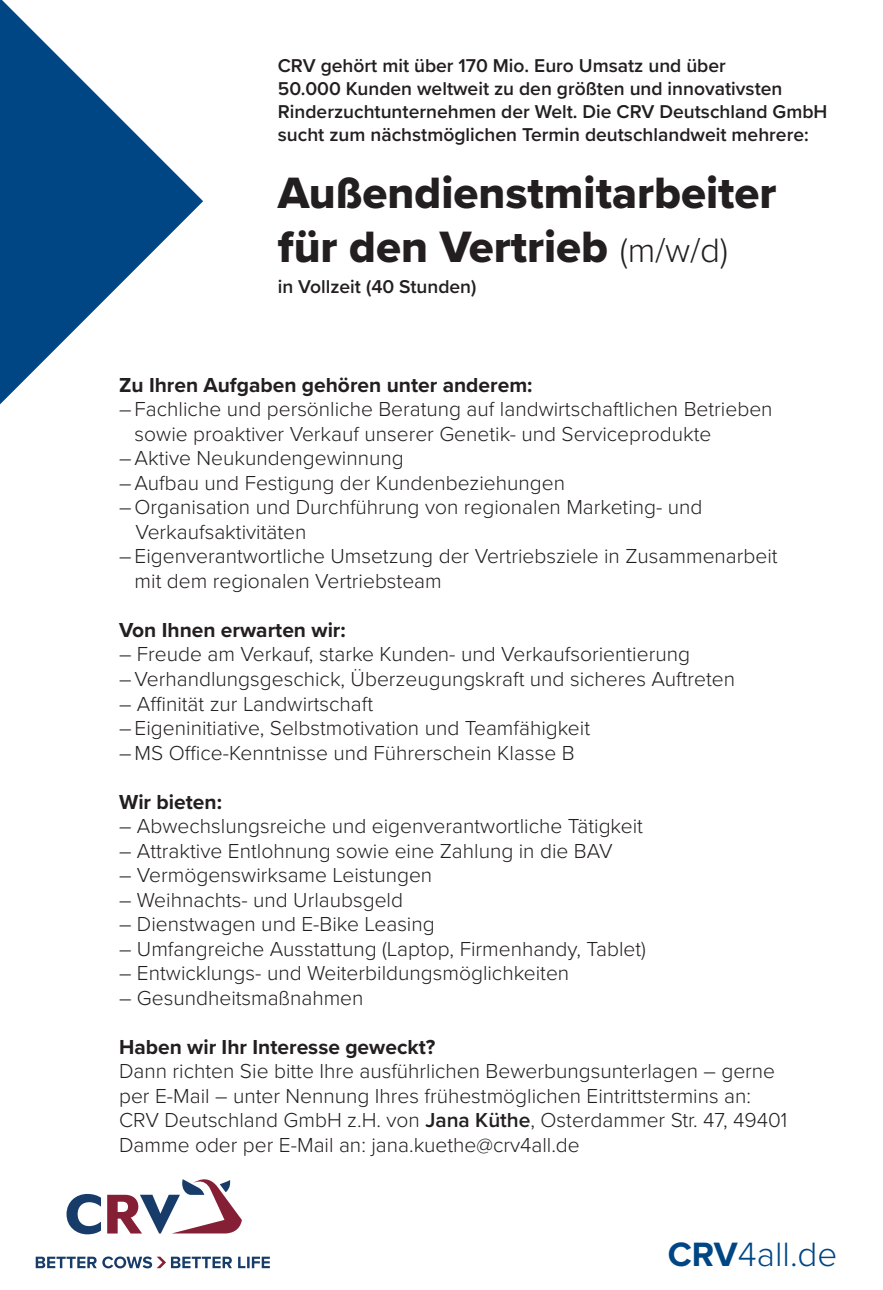
<style>
.page{position:relative;width:883px;height:1290px;background:#fff}
.page>*{position:absolute;margin:0;border:0;box-sizing:border-box;transform-origin:0 0}
.t1{font:45.5px/54.6px "Proxima Nova Extrabld";color:#231f20}
.t2{font:300 35px "Proxima Nova";color:#004684}
.t3{font:300 21px/24.5px "Proxima Nova";color:#231f20}
.t4{font:700 21px "Proxima Nova";color:#231f20}
.t5{font:600 19.25px/23.1px "Proxima Nova";color:#231f20}
.s1{font-family:"Proxima Nova";font-weight:300;font-size:35px}
.s2{font-weight:600}
.s3{font-weight:700}
</style>
<div class="page">
<svg style="left:0;top:0;width:203px;height:404px;fill:#004684"></svg>
<svg style="left:67px;top:1194px;width:34px;height:40px"></svg>
<svg style="left:107px;top:1179px;width:135px;height:54px"></svg>
<svg style="left:36px;top:1256px;width:234px;height:12px"></svg>
<p class="t5" style="left:278px;top:53px;width:551px">CRV gehört mit über 170 Mio. Euro Umsatz und über<br>50.000 Kunden weltweit zu den größten und innovativsten Rinderzuchtunternehmen der Welt. Die CRV Deutschland GmbH sucht zum nächstmöglichen Termin deutschlandweit mehrere:</p>
<h1 class="t1" style="left:278px;top:165px;width:500px">Außendienstmitarbeiter für den Vertrieb <span class="s1">(m/w/d)</span></h1>
<p class="t5" style="left:278px;top:274px;width:200px">in Vollzeit (40 Stunden)</p>
<p class="t4" style="left:119px;top:369px;width:415px">Zu Ihren Aufgaben gehören unter anderem:</p>
<p class="t3" style="left:119px;top:396px;width:655px">–Fachliche und persönliche Beratung auf landwirtschaftlichen Betrieben</p>
<p class="t3" style="left:135px;top:420px;width:578px">sowie proaktiver Verkauf unserer Genetik- und Serviceprodukte</p>
<p class="t3" style="left:119px;top:445px;width:286px">–Aktive Neukundengewinnung</p>
<p class="t3" style="left:119px;top:469px;width:448px">–Aufbau und Festigung der Kundenbeziehungen</p>
<p class="t3" style="left:119px;top:494px;width:585px">–Organisation und Durchführung von regionalen Marketing- und</p>
<p class="t3" style="left:135px;top:518px;width:173px">Verkaufsaktivitäten</p>
<p class="t3" style="left:119px;top:543px;width:660px">–Eigenverantwortliche Umsetzung der Vertriebsziele in Zusammenarbeit</p>
<p class="t3" style="left:135px;top:567px;width:309px">mit dem regionalen Vertriebsteam</p>
<p class="t4" style="left:119px;top:614px;width:228px">Von Ihnen erwarten wir:</p>
<p class="t3" style="left:119px;top:641px;width:618px">– Freude am Verkauf, starke Kunden- und Verkaufsorientierung –Verhandlungsgeschick, Überzeugungskraft und sicheres Auftreten</p>
<p class="t3" style="left:119px;top:690px;width:473px">– Affinität zur Landwirtschaft<br>–Eigeninitiative, Selbstmotivation und Teamfähigkeit –MS Office-Kenntnisse und Führerschein Klasse B</p>
<p class="t4" style="left:119px;top:786px;width:104px">Wir bieten:</p>
<p class="t3" style="left:119px;top:812px;width:525px">– Abwechslungsreiche und eigenverantwortliche Tätigkeit</p>
<p class="t3" style="left:119px;top:837px;width:495px">– Attraktive Entlohnung sowie eine Zahlung in die BAV</p>
<p class="t3" style="left:119px;top:862px;width:315px">– Vermögenswirksame Leistungen</p>
<p class="t3" style="left:119px;top:886px;width:286px">– Weihnachts- und Urlaubsgeld</p>
<p class="t3" style="left:119px;top:911px;width:317px">– Dienstwagen und E-Bike Leasing</p>
<p class="t3" style="left:119px;top:935px;width:529px">– Umfangreiche Ausstattung (Laptop, Firmenhandy, Tablet)</p>
<p class="t3" style="left:119px;top:960px;width:452px">– Entwicklungs- und Weiterbildungsmöglichkeiten</p>
<p class="t3" style="left:119px;top:984px;width:246px">– Gesundheitsmaßnahmen</p>
<p class="t4" style="left:119px;top:1031px;width:318px">Haben wir Ihr Interesse geweckt?</p>
<p class="t3" style="left:119px;top:1058px;width:670px">Dann richten Sie bitte Ihre ausführlichen Bewerbungsunterlagen – gerne per E-Mail – unter Nennung Ihres frühestmöglichen Eintrittstermins an:<br>CRV Deutschland GmbH z.H. von <span class="s2">Jana Küthe</span>, Osterdammer Str. 47, 49401<br>Damme oder per E-Mail an: jana.kuethe@crv4all.de</p>
<h2 class="t2" style="left:668px;top:1228px;width:171px"><span class="s3">CRV</span>4all.de</h2>
</div>
